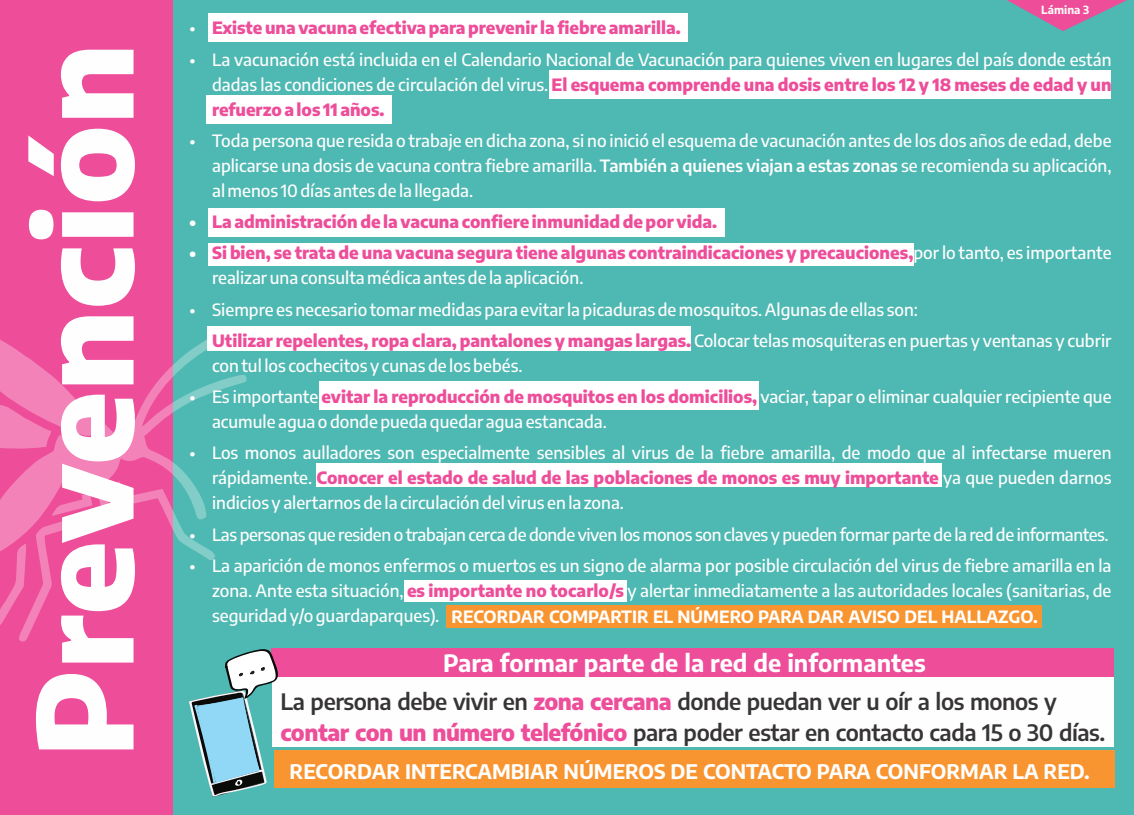
<style>
.page{position:relative;width:1134px;height:815px;background:#ed4d99}
.page>*{position:absolute;margin:0;border:0;box-sizing:border-box;transform-origin:0 0}
.t1{font:800 130.12px "Encode Sans";color:#fefefe}
.t2{font:700 23.75px "Encode Sans";color:#fff}
.t3{font:600 22.5px/31.2px "Encode Sans";letter-spacing:-.02em;color:#373435}
.t4{font:700 20px "Encode Sans";color:#fff}
.t5{font:500 16.88px/25px "Encode Sans";color:#fefefe;text-align:justify}
.t6{font:800 16.88px/25px "Encode Sans";color:#ed4d99}
.t7{font:500 16.88px "Encode Sans";letter-spacing:-.025em;color:#fefefe}
.t8{font:700 16.88px "Encode Sans";color:#fff}
.t9{font:700 11.25px "Encode Sans";color:#fffef8}
.s1{font-weight:500;color:#fefefe}
.s2{font-weight:800;color:#ed4d99}
.s3{font-weight:600;color:#fff}
.s4{color:#fefefe}
</style>
<div class="page">
<div style="left:173px;top:0;width:961px;height:815px;background:#4eb8b2"></div>
<div style="left:272px;top:676px;width:842px;height:70px;background:#fefefe"></div>
<svg style="left:16px;top:339px;width:231px;height:142px"></svg>
<svg style="left:0;top:339px;width:101px;height:114px"></svg>
<svg style="left:0;top:481px;width:215px;height:161px"></svg>
<svg style="left:1007px;top:0;width:120px;height:31px"></svg>
<div style="left:271px;top:648px;width:843px;height:29px;background:#ed4d99"></div>
<div style="left:274px;top:751px;width:841px;height:37px;background:#f89531"></div>
<div style="left:447px;top:606px;width:595px;height:22px;background:#f89531"></div>
<div style="left:208px;top:208px;width:516px;height:29px;background:#fff"></div>
<div style="left:208px;top:243px;width:706px;height:23px;background:#fff"></div>
<div style="left:550px;top:70px;width:561px;height:28px;background:#fff"></div>
<div style="left:206px;top:95px;width:186px;height:29px;background:#fff"></div>
<div style="left:319px;top:382px;width:439px;height:28px;background:#fff"></div>
<div style="left:316px;top:463px;width:625px;height:23px;background:#fff"></div>
<div style="left:404px;top:580px;width:223px;height:21px;background:#fff"></div>
<div style="left:207px;top:327px;width:483px;height:24px;background:#fff"></div>
<div style="left:208px;top:13px;width:480px;height:29px;background:#fff"></div>
<svg style="left:189px;top:649px;width:92px;height:148px"></svg>
<h1 class="t1" style="left:0;top:757px;width:716px;rotate:-90deg">Prevención</h1>
<p class="t9" style="left:1041px;top:3px;width:50px">Lámina 3</p>
<p class="t6" style="left:190px;top:15px;width:493px"><span class="s1">•</span> Existe una vacuna efectiva para prevenir la fiebre amarilla.</p>
<p class="t5" style="left:212px;top:46px;width:901px;text-indent:-22px">• La vacunación está incluida en el Calendario Nacional de Vacunación para quienes viven en lugares del país donde están dadas las condiciones de circulación del virus. <span class="s2">El esquema comprende una dosis entre los 12 y 18 meses de edad y un refuerzo a los 11 años.</span></p>
<p class="t5" style="left:212px;top:127px;width:901px;text-indent:-22px">• Toda persona que resida o trabaje en dicha zona, si no inició el esquema de vacunación antes de los dos años de edad, debe aplicarse una dosis de vacuna contra fiebre amarilla. <span class="s3">También a quienes viajan a estas zonas</span> se recomienda su aplicación, al menos 10 días antes de la llegada.</p>
<p class="t6" style="left:190px;top:209px;width:529px"><span class="s4">•</span> La administración de la vacuna confiere inmunidad de por vida.</p>
<p class="t6" style="left:212px;top:240px;width:901px;text-indent:-22px"><span class="s4">•</span> Si bien, se trata de una vacuna segura tiene algunas contraindicaciones y precauciones,<span class="s1">por lo tanto, es importante realizar una consulta médica antes de la aplicación.</span></p>
<p class="t5" style="left:212px;top:293px;width:901px;line-height:31.2px;text-indent:-22px">• Siempre es necesario tomar medidas para evitar la picaduras de mosquitos. Algunas de ellas son:<br><span class="s2">Utilizar repelentes, ropa clara, pantalones y mangas largas.</span> Colocar telas mosquiteras en puertas y ventanas y cubrir</p>
<p class="t5" style="left:212px;top:352px;width:312px">con tul los cochecitos y cunas de los bebés.</p>
<p class="t5" style="left:212px;top:384px;width:901px;text-indent:-22px">• Es importante <span class="s2">evitar la reproducción de mosquitos en los domicilios,</span> vaciar, tapar o eliminar cualquier recipiente que acumule agua o donde pueda quedar agua estancada.</p>
<p class="t5" style="left:212px;top:440px;width:901px;text-indent:-22px">• Los monos aulladores son especialmente sensibles al virus de la fiebre amarilla, de modo que al infectarse mueren rápidamente. <span class="s2">Conocer el estado de salud de las poblaciones de monos es muy importante</span> ya que pueden darnos indicios y alertarnos de la circulación del virus en la zona.</p>
<p class="t7" style="left:190px;top:523px;width:921px">• Las personas que residen o trabajan cerca de donde viven los monos son claves y pueden formar parte de la red de informantes.</p>
<p class="t5" style="left:212px;top:552px;width:901px;text-indent:-22px">• La aparición de monos enfermos o muertos es un signo de alarma por posible circulación del virus de fiebre amarilla en la zona. Ante esta situación, <span class="s2">es importante no tocarlo/s</span> y alertar inmediatamente a las autoridades locales (sanitarias, de seguridad y/o guardaparques).</p>
<p class="t8" style="left:451px;top:606px;width:588px">RECORDAR COMPARTIR EL NÚMERO PARA DAR AVISO DEL HALLAZGO.</p>
<h2 class="t2" style="left:443px;top:647px;width:484px">Para formar parte de la red de informantes</h2>
<h3 class="t3" style="left:280px;top:685px;width:826px">La persona debe vivir en <span class="s2">zona cercana</span> donde puedan ver u oír a los monos y <span class="s2">contar con un número telefónico</span> para poder estar en contacto cada 15 o 30 días.</h3>
<p class="t4" style="left:290px;top:758px;width:802px">RECORDAR INTERCAMBIAR NÚMEROS DE CONTACTO PARA CONFORMAR LA RED.</p>
</div>
